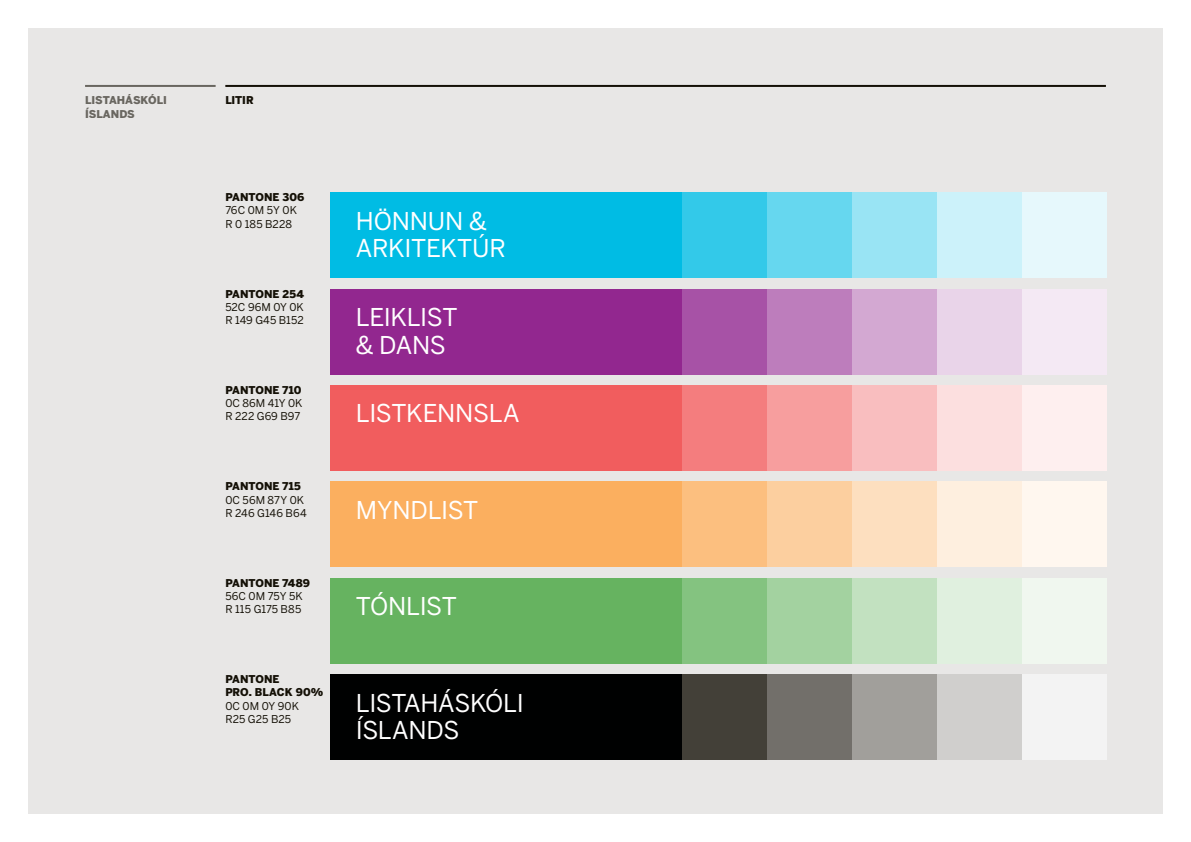
<style>
.page{position:relative;width:1191px;height:842px;background:#fff}
.page>*{position:absolute;margin:0;border:0;box-sizing:border-box;transform-origin:0 0}
.t1{font:24.4px/27.6px "Benton Sans";letter-spacing:-.015em;color:#fff}
.t2{font:10.7px/13.2px "Benton Sans";letter-spacing:.005em;color:#141006}
.t3{font:900 10.7px/13.2px "Benton Sans";color:#141006}
</style>
<div class="page">
<div style="left:28px;top:28px;width:1134px;height:786px;background:#e8e7e6"></div>
<hr style="left:85px;top:85px;width:131px;height:2px;background:#141006">
<hr style="left:225px;top:85px;width:881px;height:2px;background:#141006">
<div style="left:1021px;top:193px;width:85px;height:85px;background:#e6f8fc"></div>
<div style="left:937px;top:193px;width:85px;height:85px;background:#ccf2fa"></div>
<div style="left:852px;top:193px;width:85px;height:85px;background:#99e4f4"></div>
<div style="left:766px;top:193px;width:86px;height:85px;background:#66d7ef"></div>
<div style="left:681px;top:193px;width:85px;height:85px;background:#33c9e9"></div>
<div style="left:330px;top:193px;width:351px;height:85px;background:#00bce4"></div>
<div style="left:1021px;top:289px;width:85px;height:85px;background:#f4e9f4"></div>
<div style="left:937px;top:289px;width:85px;height:85px;background:#e9d4e9"></div>
<div style="left:852px;top:289px;width:85px;height:85px;background:#d3a8d2"></div>
<div style="left:766px;top:289px;width:86px;height:85px;background:#bd7dbc"></div>
<div style="left:681px;top:289px;width:85px;height:85px;background:#a752a6"></div>
<div style="left:330px;top:289px;width:351px;height:85px;background:#92278f"></div>
<div style="left:1021px;top:482px;width:85px;height:85px;background:#fff7ef"></div>
<div style="left:937px;top:482px;width:85px;height:85px;background:#feefdf"></div>
<div style="left:852px;top:482px;width:85px;height:85px;background:#fddfbf"></div>
<div style="left:766px;top:482px;width:86px;height:85px;background:#fccf9f"></div>
<div style="left:681px;top:482px;width:85px;height:85px;background:#fcbf7f"></div>
<div style="left:330px;top:482px;width:351px;height:85px;background:#fbaf5f"></div>
<div style="left:1021px;top:386px;width:85px;height:85px;background:#feefef"></div>
<div style="left:937px;top:386px;width:85px;height:85px;background:#fcdfdf"></div>
<div style="left:852px;top:386px;width:85px;height:85px;background:#f9bebf"></div>
<div style="left:766px;top:386px;width:86px;height:85px;background:#f79e9e"></div>
<div style="left:681px;top:386px;width:85px;height:85px;background:#f47d7e"></div>
<div style="left:330px;top:386px;width:351px;height:85px;background:#f15d5e"></div>
<div style="left:1021px;top:578px;width:85px;height:85px;background:#f0f7ef"></div>
<div style="left:937px;top:578px;width:85px;height:85px;background:#e0f0df"></div>
<div style="left:852px;top:578px;width:85px;height:85px;background:#c2e1c0"></div>
<div style="left:766px;top:578px;width:86px;height:85px;background:#a3d2a0"></div>
<div style="left:681px;top:578px;width:85px;height:85px;background:#84c380"></div>
<div style="left:330px;top:578px;width:351px;height:85px;background:#66b360"></div>
<div style="left:1021px;top:675px;width:85px;height:85px;background:#f3f3f3"></div>
<div style="left:937px;top:675px;width:85px;height:85px;background:#d0cfcd"></div>
<div style="left:852px;top:675px;width:85px;height:85px;background:#a19f9b"></div>
<div style="left:766px;top:675px;width:86px;height:85px;background:#726f6a"></div>
<div style="left:681px;top:675px;width:85px;height:85px;background:#434038"></div>
<div style="left:330px;top:675px;width:351px;height:85px;background:#000101"></div>
<p class="t3" style="left:85px;top:94px;width:83px">LISTAHÁSKÓLI<br>ÍSLANDS</p>
<p class="t3" style="left:225px;top:94px;width:30px">LITIR</p>
<p class="t3" style="left:225px;top:191px;width:81px">PANTONE 306</p>
<p class="t2" style="left:225px;top:204px;width:73px">76C 0M 5Y 0K<br>R 0 185 B228</p>
<p class="t3" style="left:225px;top:287px;width:80px">PANTONE 254</p>
<p class="t2" style="left:225px;top:300px;width:80px">52C 96M 0Y 0K<br>R 149 G45 B152</p>
<p class="t3" style="left:225px;top:383px;width:77px">PANTONE 710</p>
<p class="t2" style="left:225px;top:397px;width:79px">0C 86M 41Y 0K<br>R 222 G69 B97</p>
<p class="t3" style="left:225px;top:480px;width:77px">PANTONE 715</p>
<p class="t2" style="left:225px;top:493px;width:83px">0C 56M 87Y 0K<br>R 246 G146 B64</p>
<p class="t3" style="left:225px;top:576px;width:86px">PANTONE 7489</p>
<p class="t2" style="left:225px;top:589px;width:79px">56C 0M 75Y 5K<br>R 115 G175 B85</p>
<p class="t3" style="left:225px;top:672px;width:99px">PANTONE<br>PRO. BLACK 90%</p>
<p class="t2" style="left:225px;top:699px;width:75px">0C 0M 0Y 90K<br>R25 G25 B25</p>
<h1 class="t1" style="left:356px;top:207px;width:152px">HÖNNUN &amp;<br>ARKITEKTÚR</h1>
<h1 class="t1" style="left:356px;top:303px;width:103px">LEIKLIST &amp; DANS</h1>
<h1 class="t1" style="left:356px;top:399px;width:165px">LISTKENNSLA</h1>
<h1 class="t1" style="left:356px;top:496px;width:124px">MYNDLIST</h1>
<h1 class="t1" style="left:356px;top:592px;width:103px">TÓNLIST</h1>
<h1 class="t1" style="left:356px;top:689px;width:28px">LISTAH</h1>
<h1 class="t1" style="left:438px;top:689px;width:31px">ÁSKÓLI</h1>
<h1 class="t1" style="left:356px;top:716px;width:24px">ÍSLANDS</h1>
</div>
